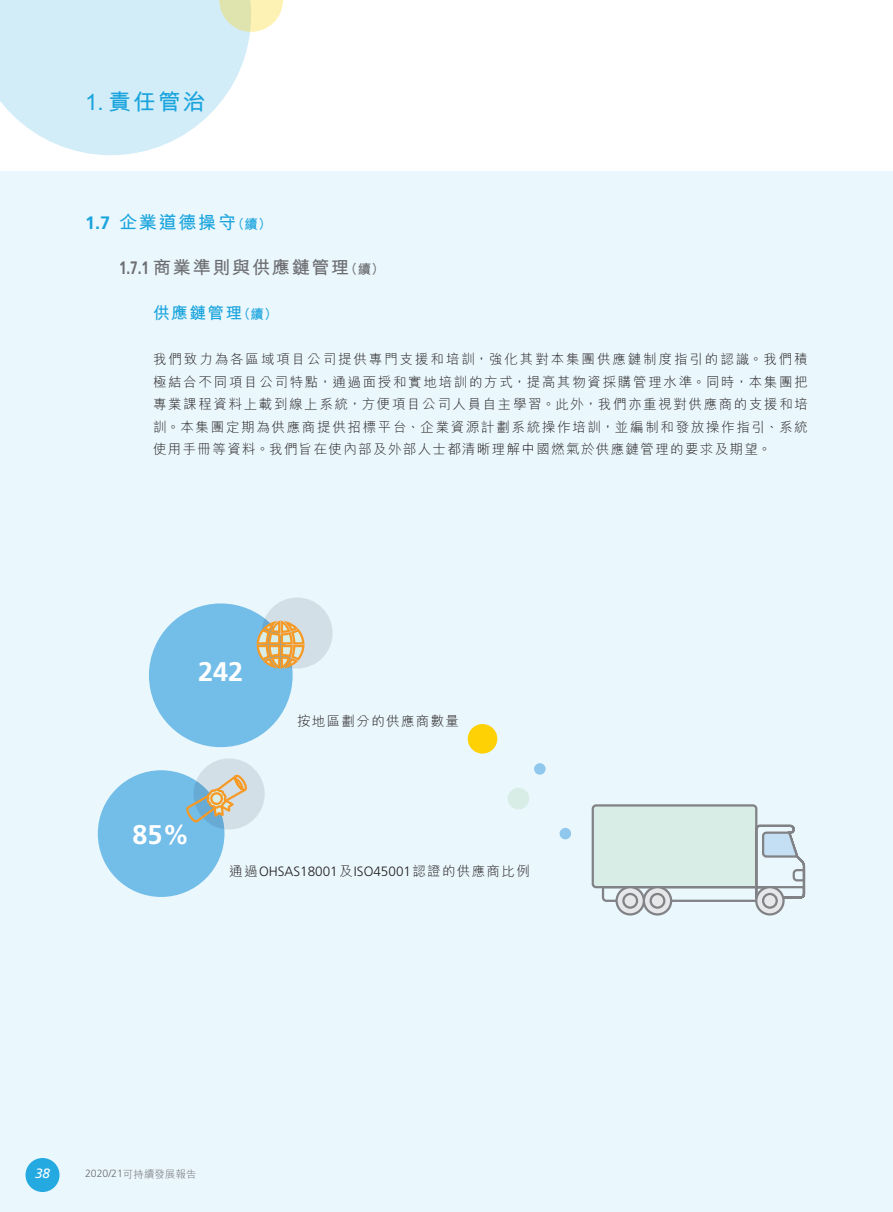
<style>
.page{position:relative;width:893px;height:1212px;background:#fff}
.page>*{position:absolute;margin:0;border:0;box-sizing:border-box;transform-origin:0 0}
.t1{font:700 27px "Frutiger LT Std";color:#fff}
.t2{font:700 22.5px "M Hei HK";color:#1aa4dd}
.t3{font:700 18px "M Hei HK";letter-spacing:.1em;color:#6c6d70}
.t4{font:700 18px "M Hei HK";letter-spacing:.1em;color:#1aa4dd}
.t5{font:700 16.5px "M Hei HK";letter-spacing:.1em;color:#1aa4dd}
.t6{font:300 13.5px/22.5px "M Hei HK";letter-spacing:.1em;color:#231f20;text-align:justify}
.t7{font:300 13.5px "Frutiger LT Std";color:#231f20}
.t8{font:italic 13.5px "Frutiger LT Std";color:#fff}
.t9{font:300 10.5px "Frutiger LT Std";color:#6c6d70}
.s1{font-family:"Frutiger LT Std"}
.s2{font-size:13.5px}
.s3{font-family:"M Hei HK"}
</style>
<div class="page">
<svg style="left:0;top:0;width:283px;height:155px"></svg>
<hr style="left:891px;top:171px;width:2px;height:1041px;background:#eaf7fd">
<div style="left:0;top:171px;width:891px;height:1041px;background:#eaf7fd"></div>
<div style="left:26px;top:1158px;width:34px;height:34px;background:#24aae1;border-radius:50%"></div>
<div style="left:149px;top:603px;width:144px;height:144px;background:#73bde9;border-radius:50%"></div>
<div style="left:98px;top:770px;width:126px;height:127px;background:#73bde9;border-radius:50%"></div>
<div style="left:468px;top:724px;width:29px;height:29px;background:#fed105;border-radius:50%"></div>
<div style="left:508px;top:788px;width:21px;height:21px;background:#d7ede5;border-radius:50%"></div>
<svg style="left:534px;top:763px;width:12px;height:12px"></svg>
<div style="left:560px;top:828px;width:11px;height:11px;background:#90c7ec;border-radius:50%"></div>
<div style="left:262px;top:597px;width:71px;height:71px;background:#d3dfe7;border-radius:50%"></div>
<div style="left:194px;top:758px;width:71px;height:71px;background:#d3dfe7;border-radius:50%"></div>
<svg style="left:187px;top:774px;width:62px;height:89px"></svg>
<svg style="left:256px;top:618px;width:50px;height:53px"></svg>
<svg style="left:756px;top:887px;width:27px;height:27px"></svg>
<div style="left:755px;top:886px;width:30px;height:29px;border:2px solid #808285;border-radius:50%"></div>
<svg style="left:763px;top:894px;width:14px;height:13px"></svg>
<div style="left:762px;top:893px;width:16px;height:16px;border:2px solid #808285;border-radius:50%"></div>
<svg style="left:644px;top:887px;width:27px;height:27px"></svg>
<div style="left:643px;top:886px;width:29px;height:29px;border:2px solid #808285;border-radius:50%"></div>
<svg style="left:651px;top:894px;width:13px;height:13px"></svg>
<div style="left:650px;top:893px;width:15px;height:16px;border:2px solid #808285;border-radius:50%"></div>
<svg style="left:617px;top:887px;width:27px;height:27px"></svg>
<div style="left:615px;top:886px;width:30px;height:29px;border:2px solid #808285;border-radius:50%"></div>
<svg style="left:623px;top:894px;width:14px;height:13px"></svg>
<div style="left:622px;top:893px;width:16px;height:16px;border:2px solid #808285;border-radius:50%"></div>
<svg style="left:591px;top:804px;width:215px;height:99px"></svg>
<h2 class="t2" style="left:85px;top:86px;width:122px">1. 責任管治</h2>
<h3 class="t4" style="left:85px;top:209px;width:188px"><span class="s1">1.7</span> 企業道德操守<span class="s2">（續）</span></h3>
<h3 class="t3" style="left:119px;top:254px;width:267px"><span class="s1">1.7.1</span> 商業準則與供應鏈管理<span class="s2">（續）</span></h3>
<p class="t5" style="left:153px;top:301px;width:126px">供應鏈管理<span class="s2">（續）</span></p>
<p class="t6" style="left:153px;top:348px;width:656px">我們致力為各區域項目公司提供專門支援和培訓，強化其對本集團供應鏈制度指引的認識。我們積極結合不同項目公司特點，通過面授和實地培訓的方式，提高其物資採購管理水準。同時，本集團把專業課程資料上載到線上系統，方便項目公司人員自主學習。此外，我們亦重視對供應商的支援和培訓。本集團定期為供應商提供招標平台、企業資源計劃系統操作培訓，並編制和發放操作指引、系統使用手冊等資料。我們旨在使內部及外部人士都清晰理解中國燃氣於供應鏈管理的要求及期望。</p>
<h1 class="t1" style="left:198px;top:656px;width:47px">242</h1>
<p class="t6" style="left:297px;top:710px;width:163px">按地區劃分的供應商數量</p>
<h1 class="t1" style="left:133px;top:819px;width:59px">85%</h1>
<p class="t7" style="left:229px;top:864px;width:302px"><span class="s3">通過</span>OHSAS18001<span class="s3">及</span>ISO45001<span class="s3">認證的供應商比例</span></p>
<p class="t8" style="left:35px;top:1166px;width:17px">38</p>
<p class="t9" style="left:85px;top:1167px;width:113px">2020/21<span class="s3">可持續發展報告</span></p>
</div>
